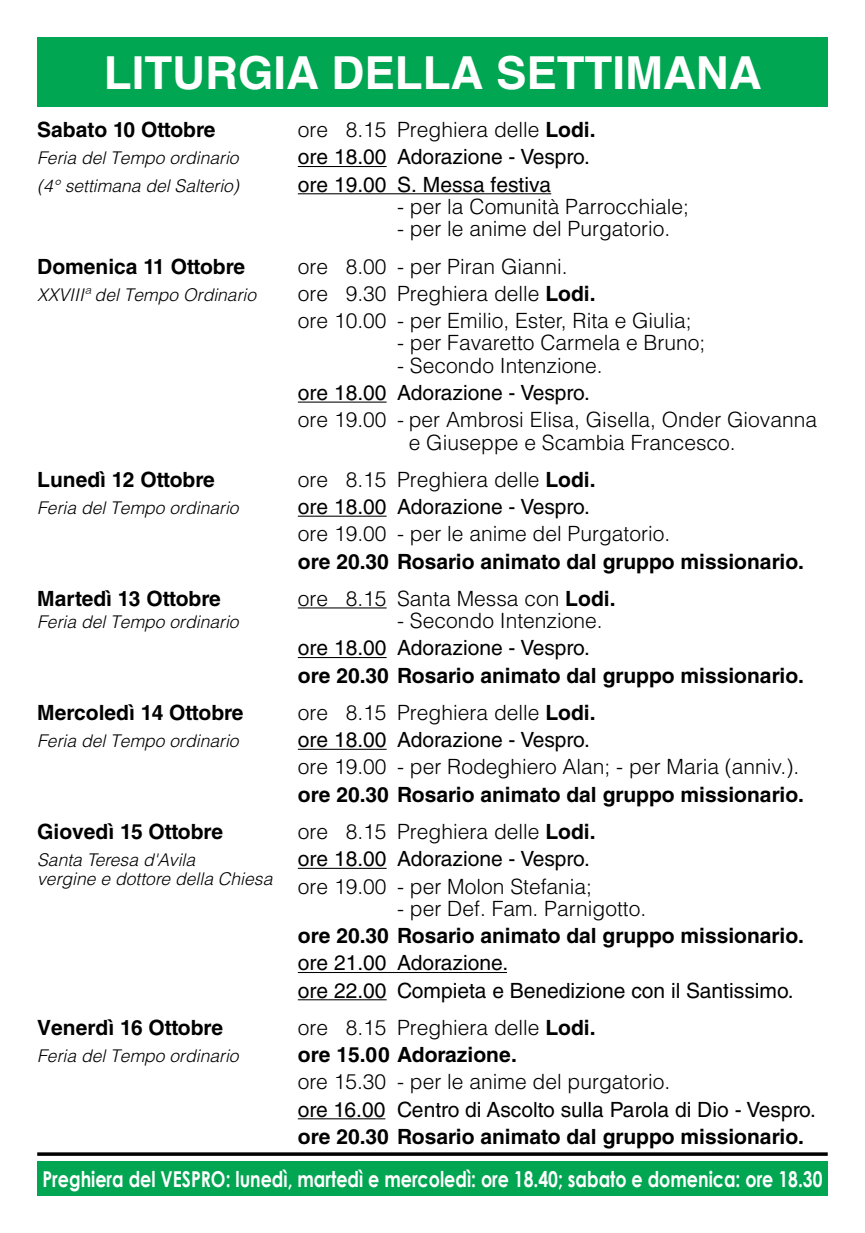
<style>
.page{position:relative;width:865px;height:1233px;background:#fff}
.page>*{position:absolute;margin:0;border:0;box-sizing:border-box;transform-origin:0 0}
.t1{font:700 45.5px "Helvetica";color:#fff}
.t2{font:700 21.88px "Century Gothic";color:#fff;scale:.8 1}
.t3{font:300 21px/27.3px "Helvetica LT Std";color:#000}
.t4{font:700 21px "Helvetica LT Std";color:#000}
.t5{font:21px/27.3px "Helvetica LT Std";color:#000}
.t6{font:italic 300 17.5px "Helvetica LT Std";color:#000}
.s1{font-weight:700}
.s2{font-style:normal;font-size:21px}
</style>
<div class="page">
<div style="left:37px;top:37px;width:790px;height:70px;background:#00a651"></div>
<hr style="left:298px;top:166px;width:88px;height:1px;background:#000">
<hr style="left:298px;top:193px;width:253px;height:1px;background:#000">
<hr style="left:298px;top:401px;width:88px;height:2px;background:#000">
<hr style="left:298px;top:516px;width:88px;height:1px;background:#000">
<hr style="left:298px;top:607px;width:88px;height:1px;background:#000">
<hr style="left:298px;top:657px;width:88px;height:1px;background:#000">
<hr style="left:298px;top:749px;width:88px;height:1px;background:#000">
<hr style="left:298px;top:868px;width:88px;height:1px;background:#000">
<hr style="left:298px;top:972px;width:209px;height:1px;background:#000">
<hr style="left:298px;top:999px;width:88px;height:1px;background:#000">
<hr style="left:298px;top:1118px;width:87px;height:1px;background:#000">
<svg style="left:37px;top:1152px;width:790px;height:4px;background:#1f1f1f"></svg>
<div style="left:37px;top:1161px;width:790px;height:35px;background:#00a651"></div>
<h1 class="t1" style="left:104px;top:45px;width:659px">LITURGIA DELLA SETTIMANA</h1>
<p class="t4" style="left:37px;top:117px;width:180px">Sabato 10 Ottobre</p>
<p class="t3" style="left:298px;top:116px;width:299px">ore 8.15 Preghiera delle <span class="s1">Lodi.</span></p>
<p class="t6" style="left:37px;top:147px;width:203px">Feria del Tempo ordinario</p>
<p class="t5" style="left:298px;top:143px;width:293px">ore 18.00 Adorazione - Vespro.</p>
<p class="t6" style="left:37px;top:175px;width:203px">(4° settimana del Salterio)</p>
<p class="t5" style="left:298px;top:171px;width:255px">ore 19.00 S. Messa festiva</p>
<p class="t3" style="left:397px;top:193px;width:293px">- per la Comunità Parrocchiale;</p>
<p class="t3" style="left:397px;top:215px;width:275px">- per le anime del Purgatorio.</p>
<p class="t4" style="left:37px;top:253px;width:209px">Domenica 11 Ottobre</p>
<p class="t3" style="left:298px;top:252px;width:271px">ore 8.00 - per Piran Gianni.</p>
<p class="t6" style="left:37px;top:284px;width:220px">XXVIIIª del Tempo Ordinario</p>
<p class="t3" style="left:298px;top:279px;width:395px">ore 9.30 Preghiera delle <span class="s1">Lodi.<br></span>ore 10.00 - per Emilio, Ester, Rita e Giulia;</p>
<p class="t3" style="left:397px;top:329px;width:310px">- per Favaretto Carmela e Bruno;</p>
<p class="t3" style="left:397px;top:351px;width:207px">- Secondo Intenzione.</p>
<p class="t5" style="left:298px;top:379px;width:293px">ore 18.00 Adorazione - Vespro.</p>
<p class="t3" style="left:409px;top:408px;width:410px;line-height:22.2px;text-indent:-111px">ore 19.00 - per Ambrosi Elisa, Gisella, Onder Giovanna e Giuseppe e Scambia Francesco.</p>
<p class="t4" style="left:37px;top:466px;width:179px">Lunedì 12 Ottobre</p>
<p class="t3" style="left:298px;top:465px;width:299px">ore 8.15 Preghiera delle <span class="s1">Lodi.</span></p>
<p class="t6" style="left:37px;top:497px;width:203px">Feria del Tempo ordinario</p>
<p class="t5" style="left:298px;top:493px;width:293px">ore 18.00 Adorazione - Vespro.</p>
<p class="t3" style="left:298px;top:520px;width:374px">ore 19.00 - per le anime del Purgatorio.</p>
<p class="t4" style="left:298px;top:548px;width:507px">ore 20.30 Rosario animato dal gruppo missionario.</p>
<p class="t4" style="left:37px;top:586px;width:185px">Martedì 13 Ottobre</p>
<p class="t3" style="left:298px;top:584px;width:319px">ore 8.15 Santa Messa con <span class="s1">Lodi.</span></p>
<p class="t6" style="left:37px;top:611px;width:203px">Feria del Tempo ordinario</p>
<p class="t3" style="left:397px;top:607px;width:207px">- Secondo Intenzione.</p>
<p class="t5" style="left:298px;top:634px;width:293px">ore 18.00 Adorazione - Vespro.</p>
<p class="t4" style="left:298px;top:662px;width:507px">ore 20.30 Rosario animato dal gruppo missionario.</p>
<p class="t4" style="left:37px;top:700px;width:208px">Mercoledì 14 Ottobre</p>
<p class="t3" style="left:298px;top:698px;width:299px">ore 8.15 Preghiera delle <span class="s1">Lodi.</span></p>
<p class="t6" style="left:37px;top:730px;width:203px">Feria del Tempo ordinario</p>
<p class="t5" style="left:298px;top:726px;width:293px">ore 18.00 Adorazione - Vespro.</p>
<p class="t3" style="left:298px;top:753px;width:503px">ore 19.00 - per Rodeghiero Alan; - per Maria (anniv.).</p>
<p class="t4" style="left:298px;top:781px;width:507px">ore 20.30 Rosario animato dal gruppo missionario.</p>
<p class="t4" style="left:37px;top:819px;width:187px">Giovedì 15 Ottobre</p>
<p class="t3" style="left:298px;top:817px;width:299px">ore 8.15 Preghiera delle <span class="s1">Lodi.</span></p>
<p class="t6" style="left:37px;top:849px;width:159px">Santa Teresa d'Avila</p>
<p class="t5" style="left:298px;top:845px;width:293px">ore 18.00 Adorazione - Vespro.</p>
<p class="t6" style="left:37px;top:867px;width:556px">vergine e dottore della Chiesa <span class="s2">ore 19.00 - per Molon Stefania;</span></p>
<p class="t3" style="left:397px;top:894px;width:250px">- per Def. Fam. Parnigotto.</p>
<p class="t4" style="left:298px;top:923px;width:507px">ore 20.30 Rosario animato dal gruppo missionario.</p>
<p class="t5" style="left:298px;top:949px;width:497px">ore 21.00 Adorazione.<br>ore 22.00 Compieta e Benedizione con il Santissimo.</p>
<p class="t4" style="left:37px;top:1014px;width:187px">Venerdì 16 Ottobre</p>
<p class="t3" style="left:298px;top:1013px;width:299px">ore 8.15 Preghiera delle <span class="s1">Lodi.</span></p>
<p class="t6" style="left:37px;top:1045px;width:203px">Feria del Tempo ordinario</p>
<p class="t4" style="left:298px;top:1042px;width:220px">ore 15.00 Adorazione.</p>
<p class="t3" style="left:298px;top:1068px;width:374px">ore 15.30 - per le anime del purgatorio.</p>
<p class="t5" style="left:298px;top:1095px;width:519px">ore 16.00 Centro di Ascolto sulla Parola di Dio - Vespro.</p>
<p class="t4" style="left:298px;top:1124px;width:507px">ore 20.30 Rosario animato dal gruppo missionario.</p>
<p class="t2" style="left:42px;top:1162px;width:976px">Preghiera del VESPRO: lunedì, martedì e mercoledì: ore 18.40; sabato e domenica: ore 18.30</p>
</div>
